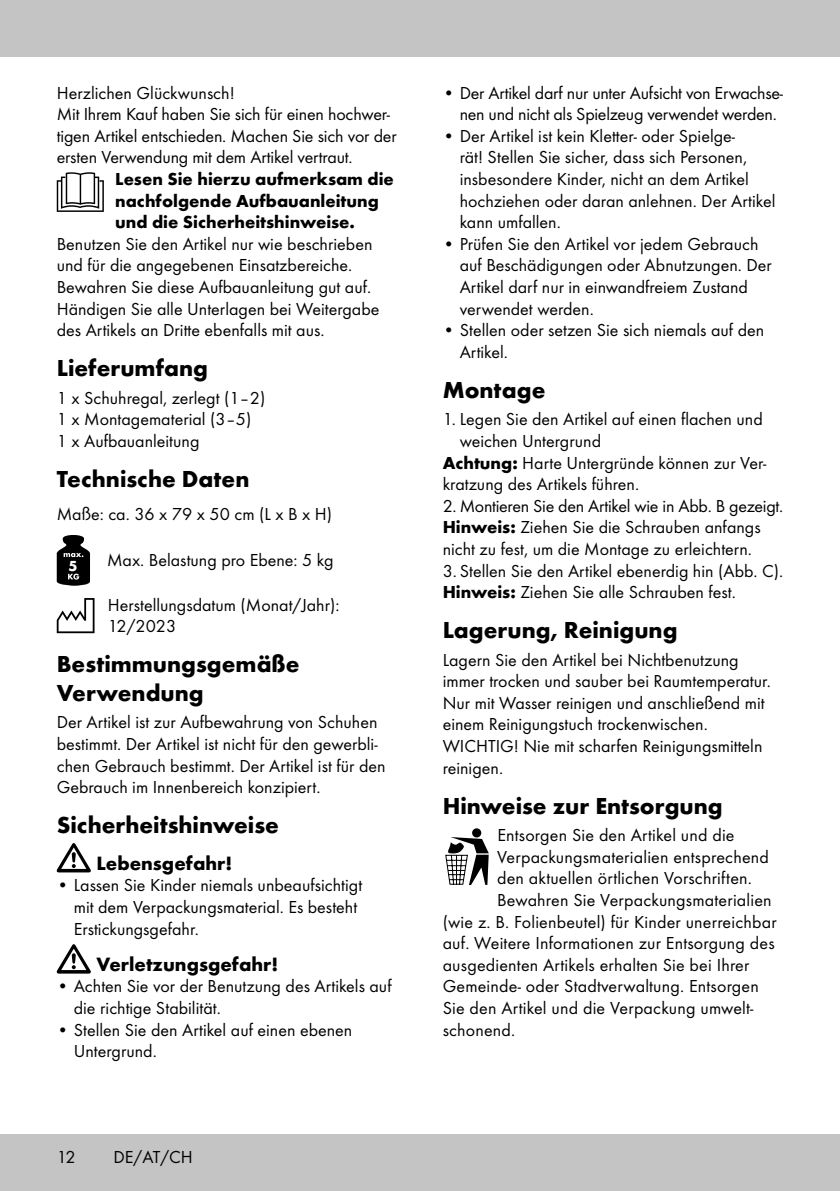
<style>
.page{position:relative;width:840px;height:1191px;background:#fff}
.page>*{position:absolute;margin:0;border:0;box-sizing:border-box;transform-origin:0 0}
.t1{font:700 24px/28.8px "Futura TOT";color:#000}
.t2{font:700 20px "Futura TOT";color:#000}
.t3{font:18px/21.6px "Futura TOT Boo";color:#000}
.t4{font:700 18px/21.6px "Futura TOT";color:#000}
.t5{font:700 15.2px "Futura TOT";color:#fff}
.s1{font-family:"Futura TOT";font-weight:700}
</style>
<div class="page">
<div style="left:0;top:1134px;width:839px;height:57px;background:#c5c4c4"></div>
<div style="left:0;top:0;width:839px;height:57px;background:#c5c4c4"></div>
<svg style="left:57px;top:172px;width:47px;height:40px"></svg>
<svg style="left:57px;top:535px;width:33px;height:51px"></svg>
<svg style="left:57px;top:598px;width:37px;height:35px"></svg>
<svg style="left:57px;top:843px;width:34px;height:29px"></svg>
<svg style="left:57px;top:944px;width:34px;height:29px"></svg>
<div style="left:472px;top:828px;width:9px;height:9px;background:#000;border-radius:50%"></div>
<svg style="left:445px;top:837px;width:43px;height:48px"></svg>
<p class="t3" style="left:57px;top:82px;width:341px">Herzlichen Glückwunsch!<br>Mit Ihrem Kauf haben Sie sich für einen hochwer&shy;tigen Artikel entschieden. Machen Sie sich vor der ersten Verwendung mit dem Artikel vertraut.</p>
<p class="t4" style="left:115px;top:168px;width:280px">Lesen Sie hierzu aufmerksam die nachfolgende Aufbauanleitung und die Sicherheitshinweise.</p>
<p class="t3" style="left:57px;top:233px;width:324px">Benutzen Sie den Artikel nur wie beschrieben und für die angegebenen Einsatzbereiche.<br>Bewahren Sie diese Aufbauanleitung gut auf.<br>Händigen Sie alle Unterlagen bei Weitergabe des Artikels an Dritte ebenfalls mit aus.</p>
<h1 class="t1" style="left:57px;top:353px;width:153px">Lieferumfang</h1>
<p class="t3" style="left:57px;top:387px;width:210px">1 x Schuhregal, zerlegt (1–2)<br>1 x Montagematerial (3–5)<br>1 x Aufbauanleitung</p>
<h1 class="t1" style="left:57px;top:464px;width:194px">Technische Daten</h1>
<p class="t3" style="left:57px;top:503px;width:276px">Maße: ca. 36 x 79 x 50 cm (L x B x H)</p>
<p class="t5" style="left:68px;top:556px;width:11px">5</p>
<p class="t3" style="left:107px;top:549px;width:228px">Max. Belastung pro Ebene: 5 kg</p>
<p class="t3" style="left:108px;top:593px;width:233px">Herstellungsdatum (Monat/Jahr):<br>12/2023</p>
<h1 class="t1" style="left:57px;top:649px;width:244px">Bestimmungsgemäße<br>Verwendung</h1>
<p class="t3" style="left:57px;top:711px;width:330px">Der Artikel ist zur Aufbewahrung von Schuhen bestimmt. Der Artikel ist nicht für den gewerbli&shy;chen Gebrauch bestimmt. Der Artikel ist für den Gebrauch im Innenbereich konzipiert.</p>
<h1 class="t1" style="left:57px;top:810px;width:223px">Sicherheitshinweise</h1>
<p class="t2" style="left:96px;top:850px;width:137px">Lebensgefahr!</p>
<p class="t3" style="left:74px;top:874px;width:290px;text-indent:-17px">• Lassen Sie Kinder niemals unbeaufsichtigt mit dem Verpackungsmaterial. Es besteht<br>Erstickungsgefahr.</p>
<p class="t2" style="left:96px;top:951px;width:183px">Verletzungsgefahr!</p>
<p class="t3" style="left:74px;top:975px;width:319px;text-indent:-17px">• Achten Sie vor der Benutzung des Artikels auf die richtige Stabilität.</p>
<p class="t3" style="left:74px;top:1018px;width:280px;text-indent:-17px">• Stellen Sie den Artikel auf einen ebenen<br>Untergrund.</p>
<p class="t3" style="left:57px;top:1146px;width:20px">12</p>
<p class="t3" style="left:113px;top:1146px;width:81px">DE/AT/CH</p>
<p class="t3" style="left:459px;top:82px;width:324px;text-indent:-17px">• Der Artikel darf nur unter Aufsicht von Erwachse&shy;nen und nicht als Spielzeug verwendet werden.</p>
<p class="t3" style="left:459px;top:125px;width:317px;text-indent:-17px">• Der Artikel ist kein Kletter- oder Spielge-<br>rät! Stellen Sie sicher, dass sich Personen, insbesondere Kinder, nicht an dem Artikel hochziehen oder daran anlehnen. Der Artikel kann umfallen.</p>
<p class="t3" style="left:459px;top:233px;width:313px;text-indent:-17px">• Prüfen Sie den Artikel vor jedem Gebrauch auf Beschädigungen oder Abnutzungen. Der Artikel darf nur in einwandfreiem Zustand verwendet werden.</p>
<p class="t3" style="left:459px;top:319px;width:306px;text-indent:-17px">• Stellen oder setzen Sie sich niemals auf den<br>Artikel.</p>
<h1 class="t1" style="left:442px;top:375px;width:104px">Montage</h1>
<p class="t3" style="left:442px;top:408px;width:321px">1. Legen Sie den Artikel auf einen flachen und</p>
<p class="t3" style="left:459px;top:430px;width:143px">weichen Untergrund</p>
<p class="t3" style="left:442px;top:451px;width:325px"><span class="s1">Achtung:</span> Harte Untergründe können zur Ver-</p>
<p class="t3" style="left:442px;top:473px;width:198px">kratzung des Artikels führen.</p>
<p class="t3" style="left:442px;top:495px;width:342px">2. Montieren Sie den Artikel wie in Abb. B gezeigt.<br><span class="s1">Hinweis:</span> Ziehen Sie die Schrauben anfangs nicht zu fest, um die Montage zu erleichtern.</p>
<p class="t3" style="left:442px;top:559px;width:342px">3. Stellen Sie den Artikel ebenerdig hin (Abb. C).<br><span class="s1">Hinweis:</span> Ziehen Sie alle Schrauben fest.</p>
<h1 class="t1" style="left:442px;top:615px;width:236px">Lagerung, Reinigung</h1>
<p class="t3" style="left:442px;top:648px;width:329px">Lagern Sie den Artikel bei Nichtbenutzung immer trocken und sauber bei Raumtemperatur.<br>Nur mit Wasser reinigen und anschließend mit einem Reinigungstuch trockenwischen.<br>WICHTIG! Nie mit scharfen Reinigungsmitteln reinigen.</p>
<h1 class="t1" style="left:442px;top:791px;width:281px">Hinweise zur Entsorgung</h1>
<p class="t3" style="left:497px;top:824px;width:239px">Entsorgen Sie den Artikel und die</p>
<p class="t3" style="left:497px;top:845px;width:273px">Verpackungsmaterialien entsprechend</p>
<p class="t3" style="left:497px;top:867px;width:256px">den aktuellen örtlichen Vorschriften.</p>
<p class="t3" style="left:497px;top:889px;width:276px">Bewahren Sie Verpackungsmaterialien</p>
<p class="t3" style="left:442px;top:910px;width:335px">(wie z. B. Folienbeutel) für Kinder unerreichbar</p>
<p class="t3" style="left:442px;top:932px;width:333px">auf. Weitere Informationen zur Entsorgung des</p>
<p class="t3" style="left:442px;top:953px;width:308px">ausgedienten Artikels erhalten Sie bei Ihrer</p>
<p class="t3" style="left:442px;top:975px;width:317px">Gemeinde- oder Stadtverwaltung. Entsorgen</p>
<p class="t3" style="left:442px;top:997px;width:312px">Sie den Artikel und die Verpackung umwelt-</p>
<p class="t3" style="left:442px;top:1018px;width:74px">schonend.</p>
</div>
